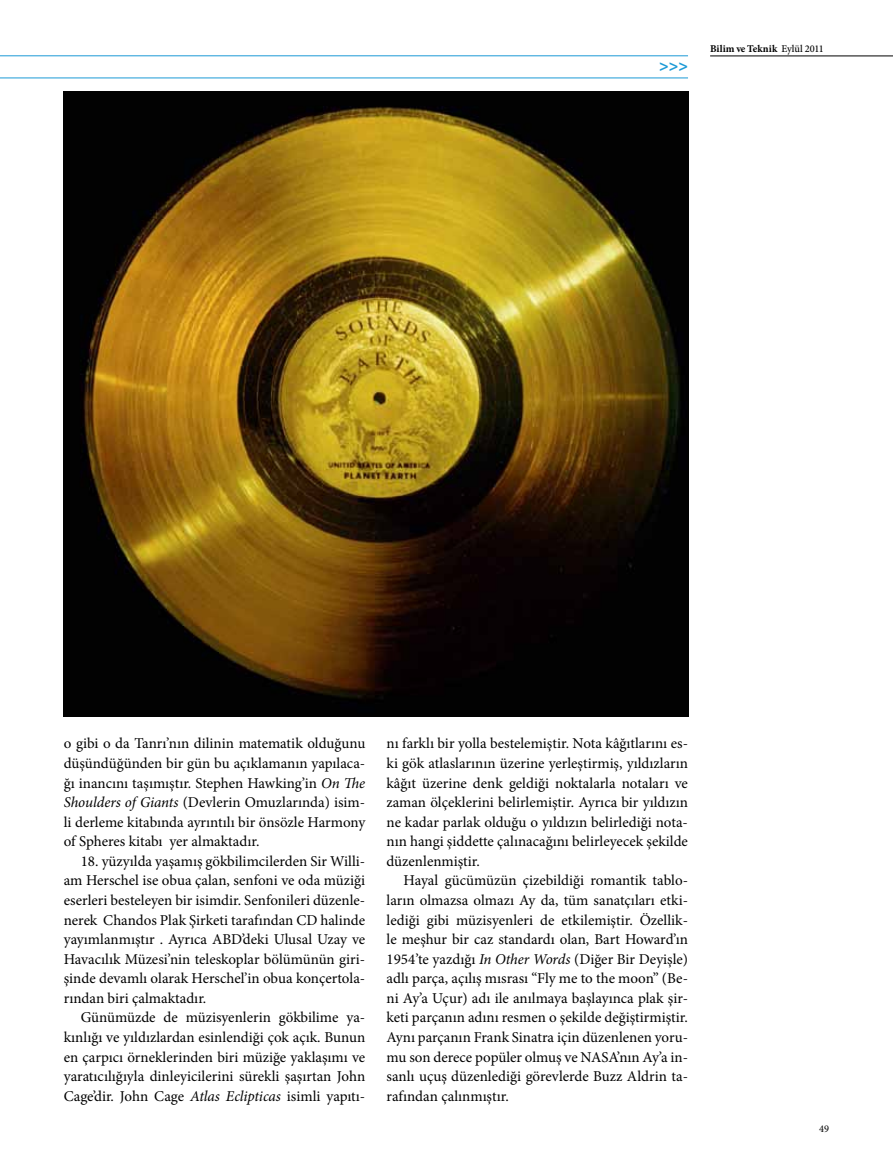
<style>
.page{position:relative;width:893px;height:1170px;background:#fff}
.page>*{position:absolute;margin:0;border:0;box-sizing:border-box;transform-origin:0 0}
.t1{font:700 16.2px "Myriad Pro";color:#1c9ad6}
.t2{font:15px/19.5px "Minion Pro";color:#000;text-align:justify}
.t3{font:700 10.35px "Minion Pro";letter-spacing:.005em;color:#000}
.t4{font:10.35px "Minion Pro";color:#000}
.s1{font-weight:500}
.s2{font-style:italic}
</style>
<div class="page">
<hr style="left:0;top:78px;width:688px;height:1px;background:#1c9ad6">
<hr style="left:0;top:56px;width:688px;height:1px;background:#1c9ad6">
<hr style="left:710px;top:56px;width:183px;height:1px;background:#000">
<img style="left:64px;top:91px;width:624px;height:625px">
<p class="t1" style="left:659px;top:55px;width:30px">&gt;&gt;&gt;</p>
<p class="t3" style="left:710px;top:41px;width:115px">Bilim ve Teknik <span class="s1">Eylül 2011</span></p>
<p class="t2" style="left:64px;top:733px;width:303px">o gibi o da Tanrı’nın dilinin matematik olduğunu düşündüğünden bir gün bu açıklamanın yapılaca&shy;ğı inancını taşımıştır. Stephen Hawking’in <span class="s2">On The Shoulders of Giants</span> (Devlerin Omuzlarında) isim&shy;li derleme kitabında ayrıntılı bir önsözle Harmony of Spheres kitabı yer almaktadır.</p>
<p class="t2" style="left:64px;top:851px;width:303px;text-indent:17px">18. yüzyılda yaşamış gökbilimcilerden Sir Willi&shy;am Herschel ise obua çalan, senfoni ve oda müziği eserleri besteleyen bir isimdir. Senfonileri düzenle&shy;nerek Chandos Plak Şirketi tarafından CD halinde yayımlanmıştır . Ayrıca ABD’deki Ulusal Uzay ve Havacılık Müzesi’nin teleskoplar bölümünün giri&shy;şinde devamlı olarak Herschel’in obua konçertola&shy;rından biri çalmaktadır.</p>
<p class="t2" style="left:64px;top:1007px;width:303px;text-indent:17px">Günümüzde de müzisyenlerin gökbilime ya&shy;kınlığı ve yıldızlardan esinlendiği çok açık. Bunun en çarpıcı örneklerinden biri müziğe yaklaşımı ve yaratıcılığıyla dinleyicilerini sürekli şaşırtan John Cage’dir. John Cage <span class="s2">Atlas Eclipticas</span> isimli yapıtı-</p>
<p class="t2" style="left:387px;top:733px;width:303px">nı farklı bir yolla bestelemiştir. Nota kâğıtlarını es&shy;ki gök atlaslarının üzerine yerleştirmiş, yıldızların kâğıt üzerine denk geldiği noktalarla notaları ve zaman ölçeklerini belirlemiştir. Ayrıca bir yıldızın ne kadar parlak olduğu o yıldızın belirlediği nota&shy;nın hangi şiddette çalınacağını belirleyecek şekilde düzenlenmiştir.</p>
<p class="t2" style="left:387px;top:870px;width:303px;text-indent:17px">Hayal gücümüzün çizebildiği romantik tablo&shy;ların olmazsa olmazı Ay da, tüm sanatçıları etki&shy;lediği gibi müzisyenleri de etkilemiştir. Özellik&shy;le meşhur bir caz standardı olan, Bart Howard’ın 1954’te yazdığı <span class="s2">In Other Words</span> (Diğer Bir Deyişle) adlı parça, açılış mısrası “Fly me to the moon” (Be&shy;ni Ay’a Uçur) adı ile anılmaya başlayınca plak şir&shy;keti parçanın adını resmen o şekilde değiştirmiştir.<br>Aynı parçanın Frank Sinatra için düzenlenen yoru&shy;mu son derece popüler olmuş ve NASA’nın Ay’a in&shy;sanlı uçuş düzenlediği görevlerde Buzz Aldrin ta&shy;rafından çalınmıştır.</p>
<p class="t4" style="left:819px;top:1121px;width:11px">49</p>
</div>
